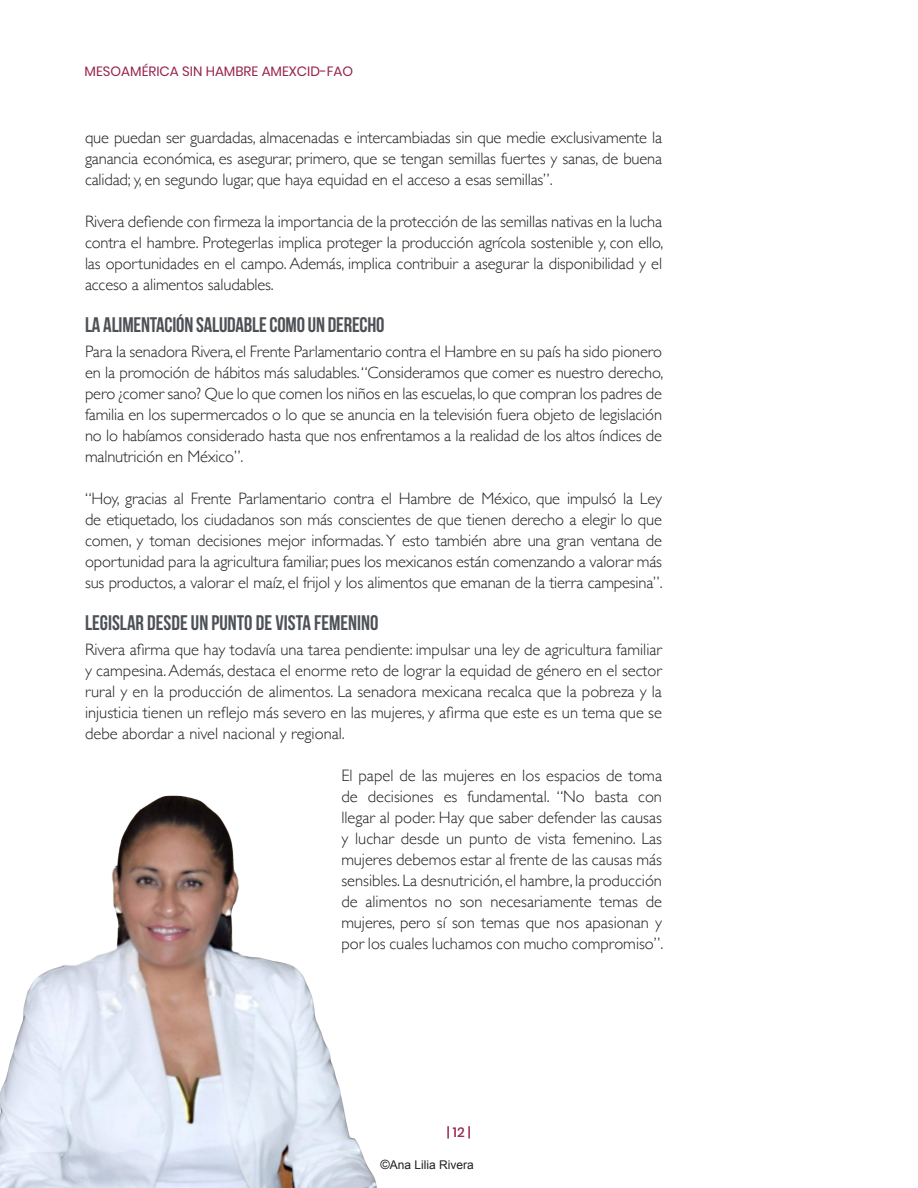
<style>
.page{position:relative;width:918px;height:1188px;background:#fff}
.page>*{position:absolute;margin:0;border:0;box-sizing:border-box;transform-origin:0 0}
.t1{font:700 21px "Bebas Neue";letter-spacing:-.01em;color:#4d5156}
.t2{font:300 16.5px/21px "Gill Sans";letter-spacing:-.01em;color:#231f20;text-align:justify}
.t3{font:13.5px "Poppins";color:#98234e}
.t4{font:500 13.5px "Poppins";color:#98234e}
.t5{font:12px "Arial";color:#231f20}
.s1{font-size:12.75px}
</style>
<div class="page">
<img style="left:0;top:795px;width:377px;height:393px">
<p class="t3" style="left:85px;top:63px;width:270px">MESOAMÉRICA SIN HAMBRE AMEXCID-FAO</p>
<p class="t2" style="left:85px;top:126px;width:579px">que puedan ser guardadas, almacenadas e intercambiadas sin que medie exclusivamente la ganancia económica, es asegurar, primero, que se tengan semillas fuertes y sanas, de buena calidad; y, en segundo lugar, que haya equidad en el acceso a esas semillas”.</p>
<p class="t2" style="left:85px;top:210px;width:580px">Rivera defiende con firmeza la importancia de la protección de las semillas nativas en la lucha contra el hambre. Protegerlas implica proteger la producción agrícola sostenible y, con ello, las oportunidades en el campo. Además, implica contribuir a asegurar la disponibilidad y el acceso a alimentos saludables.</p>
<p class="t1" style="left:85px;top:313px;width:301px">LA ALIMENTACIÓN SALUDABLE COMO UN DERECHO</p>
<p class="t2" style="left:85px;top:340px;width:580px">Para la senadora Rivera, el Frente Parlamentario contra el Hambre en su país ha sido pionero en la promoción de hábitos más saludables. “Consideramos que comer es nuestro derecho, pero ¿comer sano? Que lo que comen los niños en las escuelas, lo que compran los padres de familia en los supermercados o lo que se anuncia en la televisión fuera objeto de legislación no lo habíamos considerado hasta que nos enfrentamos a la realidad de los altos índices de malnutrición en México”.</p>
<p class="t2" style="left:85px;top:487px;width:579px">“Hoy, gracias al Frente Parlamentario contra el Hambre de México, que impulsó la Ley de etiquetado, los ciudadanos son más conscientes de que tienen derecho a elegir lo que comen, y toman decisiones mejor informadas. Y esto también abre una gran ventana de oportunidad para la agricultura familiar, pues los mexicanos están comenzando a valorar más sus productos, a valorar el maíz, el frijol y los alimentos que emanan de la tierra campesina”.</p>
<p class="t1" style="left:85px;top:611px;width:295px">LEGISLAR DESDE UN PUNTO DE VISTA FEMENINO</p>
<p class="t2" style="left:85px;top:638px;width:579px">Rivera afirma que hay todavía una tarea pendiente: impulsar una ley de agricultura familiar y campesina. Además, destaca el enorme reto de lograr la equidad de género en el sector rural y en la producción de alimentos. La senadora mexicana recalca que la pobreza y la injusticia tienen un reflejo más severo en las mujeres, y afirma que este es un tema que se debe abordar a nivel nacional y regional.</p>
<p class="t2" style="left:341px;top:764px;width:323px">El papel de las mujeres en los espacios de toma de decisiones es fundamental. “No basta con llegar al poder. Hay que saber defender las causas y luchar desde un punto de vista femenino. Las mujeres debemos estar al frente de las causas más sensibles. La desnutrición, el hambre, la producción de alimentos no son necesariamente temas de mujeres, pero sí son temas que nos apasionan y por los cuales luchamos con mucho compromiso”.</p>
<p class="t4" style="left:447px;top:1124px;width:26px">| 12 |</p>
<p class="t5" style="left:381px;top:1157px;width:95px"><span class="s1">©</span>Ana Lilia Rivera</p>
</div>
